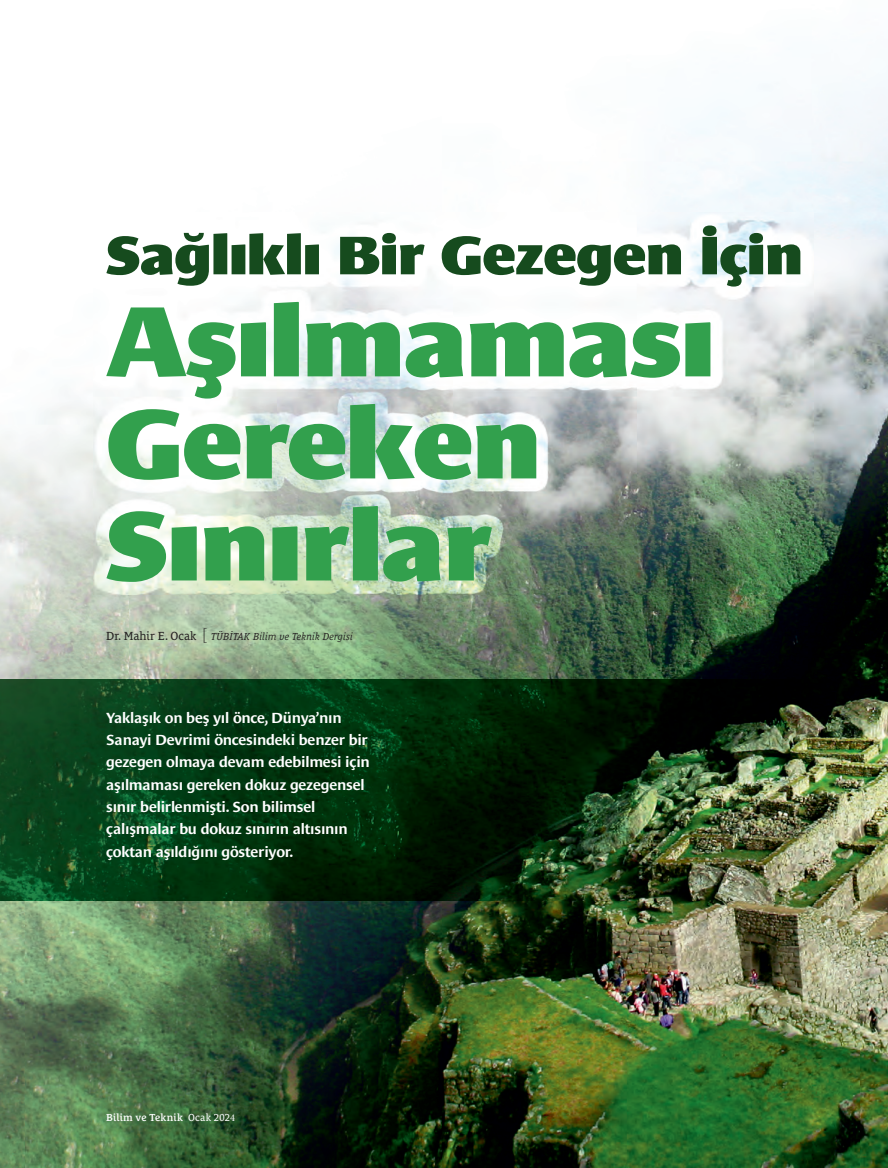
<style>
.page{position:relative;width:888px;height:1168px;background:#fff}
.page>*{position:absolute;margin:0;border:0;box-sizing:border-box;transform-origin:0 0}
.t1{font:900 100.5px/102px "Le Monde Sans Pro";letter-spacing:-.01em;color:#32a04d}
.t2{font:900 55.5px "Le Monde Sans Pro";letter-spacing:-.01em;color:#164b1e}
.t3{font:600 expanded 15px/22.4px "Le Monde Sans Pro";letter-spacing:-.015em;color:#fff}
.t4{font:italic 10.35px "Le Monde Courrier Pro";color:#231f20}
.t5{font:600 10.35px "Le Monde Courrier Pro";letter-spacing:.01em;color:#fff}
.s1{font-style:normal;font-size:12px}
.s2{font-family:"Le Monde Sans Pro";font-weight:300;font-style:normal;font-stretch:expanded;font-size:16.2px}
.s3{font-weight:400}
.s4{font-family:"Minion Pro";font-weight:400}
</style>
<div class="page">
<img style="left:0;top:400px;width:130px;height:279px">
<img style="left:807px;top:240px;width:81px;height:439px">
<img style="left:130px;top:594px;width:677px;height:85px">
<img style="left:0;top:900px;width:26px;height:267px">
<img style="left:859px;top:900px;width:29px;height:267px">
<img style="left:26px;top:900px;width:833px;height:267px">
<img style="left:94px;top:213px;width:719px;height:381px">
<img style="left:0;top:679px;width:888px;height:221px">
<h2 class="t2" style="left:106px;top:232px;width:698px">Sağlıklı Bir Gezegen İçin</h2>
<h1 class="t1" style="left:106px;top:297px;width:610px">Aşılmaması<br>Gereken<br>Sınırlar</h1>
<p class="t4" style="left:106px;top:632px;width:248px"><span class="s1">Dr. Mahir E. Ocak</span> <span class="s2">[</span> TÜBİTAK Bilim ve Teknik Dergisi</p>
<p class="t3" style="left:106px;top:707px;width:265px">Yaklaşık on beş yıl önce, Dünya’nın Sanayi Devrimi öncesindeki benzer bir gezegen olmaya devam edebilmesi için aşılmaması gereken dokuz gezegensel sınır belirlenmişti. Son bilimsel çalışmalar bu dokuz sınırın altısının çoktan aşıldığını gösteriyor.</p>
<p class="t5" style="left:106px;top:1109px;width:130px">Bilim ve Teknik <span class="s3">Ocak 202</span><span class="s4">4</span></p>
</div>
